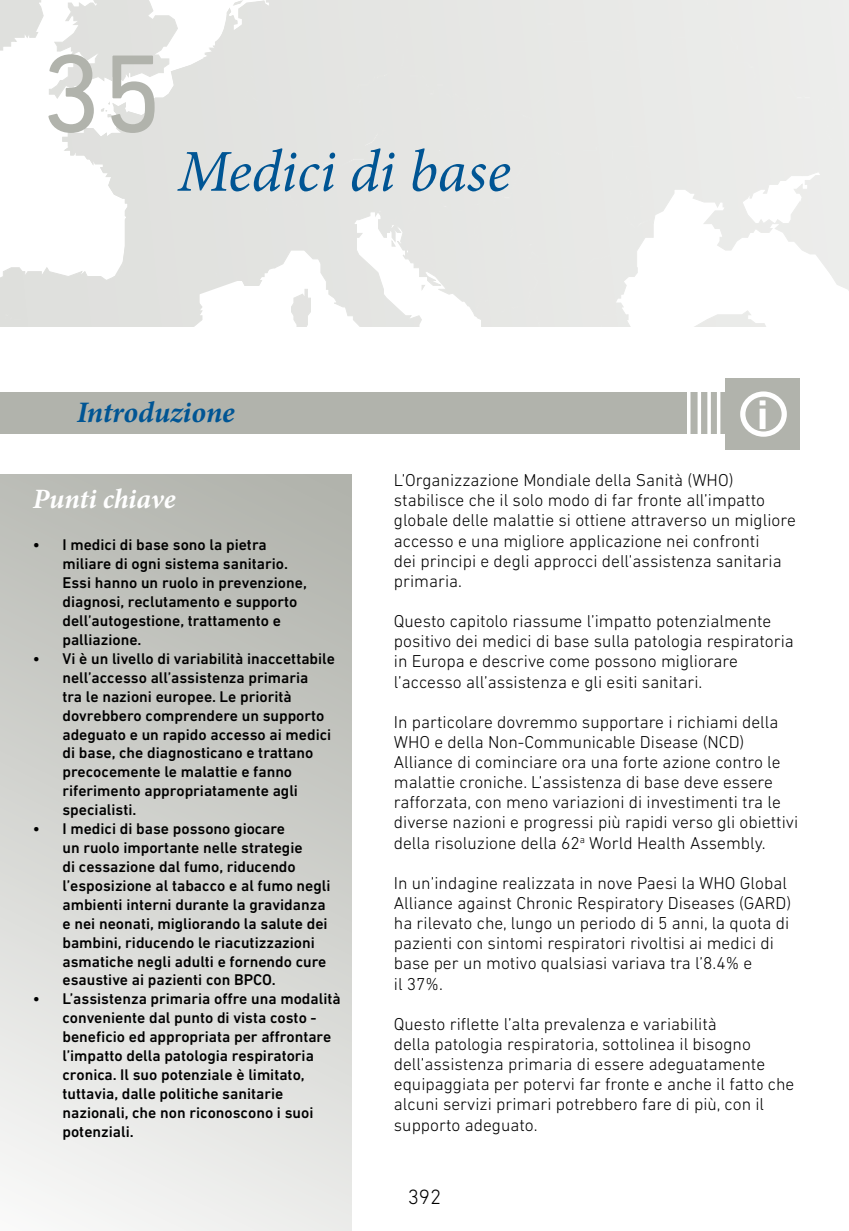
<style>
.page{position:relative;width:849px;height:1231px;background:#fff}
.page>*{position:absolute;margin:0;border:0;box-sizing:border-box;transform-origin:0 0}
.t1{font:112px "DIN Next LT Pro";color:#b1b3ac}
.t2{font:italic 59.5px "Minion Pro";letter-spacing:-.005em;color:#005594}
.t3{font:700 42px "DIN Next LT Pro";color:#fff}
.t4{font:italic 700 29.75px "Minion Pro";letter-spacing:-.005em;color:#005594}
.t5{font:italic 700 28px "Minion Pro";letter-spacing:-.005em;color:#fff}
.t6{font:300 21px "DIN Next LT Pro";color:#000}
.t7{font:300 17.5px/20.1px "DIN Next LT Pro";color:#000}
.t8{font:500 15.75px/18.9px "DIN Next LT Pro";color:#000}
</style>
<div class="page">
<svg style="left:0;top:0;width:848px;height:326px"></svg>
<div style="left:0;top:392px;width:725px;height:41px;background:#b1b3ac"></div>
<div style="left:725px;top:378px;width:74px;height:71px;background:#b1b3ac"></div>
<div style="left:740px;top:391px;width:46px;height:45px;border:5px solid #fff;border-radius:50%"></div>
<hr style="left:716px;top:382px;width:4px;height:71px;background:#fff">
<hr style="left:707px;top:382px;width:3px;height:71px;background:#fff">
<hr style="left:697px;top:382px;width:3px;height:71px;background:#fff">
<hr style="left:686px;top:382px;width:4px;height:71px;background:#fff">
<div style="left:0;top:474px;width:351px;height:756px;background:linear-gradient(to bottom,#b4b6af,#f1f2f1)"></div>
<h1 class="t1" style="left:41px;top:29px;width:123px">35</h1>
<h2 class="t2" style="left:177px;top:131px;width:335px">Medici di base</h2>
<h3 class="t4" style="left:77px;top:391px;width:159px">Introduzione</h3>
<h3 class="t3" style="left:757px;top:389px;width:13px">i</h3>
<h3 class="t5" style="left:33px;top:478px;width:144px">Punti chiave</h3>
<p class="t8" style="left:62px;top:535px;width:246px;text-indent:-30px">• I medici di base sono la pietra miliare di ogni sistema sanitario.<br>Essi hanno un ruolo in prevenzione, diagnosi, reclutamento e supporto dell’autogestione, trattamento e palliazione.</p>
<p class="t8" style="left:62px;top:649px;width:274px;text-indent:-30px">• Vi è un livello di variabilità inaccettabile nell’accesso all’assistenza primaria<br>tra le nazioni europee. Le priorità dovrebbero comprendere un supporto adeguato e un rapido accesso ai medici di base, che diagnosticano e trattano precocemente le malattie e fanno riferimento appropriatamente agli specialisti.</p>
<p class="t8" style="left:62px;top:819px;width:269px;text-indent:-30px">• I medici di base possono giocare<br>un ruolo importante nelle strategie<br>di cessazione dal fumo, riducendo l’esposizione al tabacco e al fumo negli ambienti interni durante la gravidanza e nei neonati, migliorando la salute dei bambini, riducendo le riacutizzazioni asmatiche negli adulti e fornendo cure esaustive ai pazienti con BPCO.</p>
<p class="t8" style="left:62px;top:989px;width:280px;text-indent:-30px">• L’assistenza primaria offre una modalità conveniente dal punto di vista costo - beneficio ed appropriata per affrontare l’impatto della patologia respiratoria cronica. Il suo potenziale è limitato, tuttavia, dalle politiche sanitarie nazionali, che non riconoscono i suoi potenziali.</p>
<p class="t7" style="left:394px;top:470px;width:403px">L’Organizzazione Mondiale della Sanità (WHO) stabilisce che il solo modo di far fronte all’impatto globale delle malattie si ottiene attraverso un migliore accesso e una migliore applicazione nei confronti<br>dei principi e degli approcci dell’assistenza sanitaria primaria.</p>
<p class="t7" style="left:394px;top:611px;width:401px">Questo capitolo riassume l’impatto potenzialmente positivo dei medici di base sulla patologia respiratoria in Europa e descrive come possono migliorare l’accesso all’assistenza e gli esiti sanitari.</p>
<p class="t7" style="left:394px;top:711px;width:406px">In particolare dovremmo supportare i richiami della WHO e della Non-Communicable Disease (NCD)<br>Alliance di cominciare ora una forte azione contro le malattie croniche. L’assistenza di base deve essere rafforzata, con meno variazioni di investimenti tra le diverse nazioni e progressi più rapidi verso gli obiettivi della risoluzione della 62<sup>a</sup> World Health Assembly.</p>
<p class="t7" style="left:394px;top:872px;width:399px">In un’indagine realizzata in nove Paesi la WHO Global Alliance against Chronic Respiratory Diseases (GARD) ha rilevato che, lungo un periodo di 5 anni, la quota di pazienti con sintomi respiratori rivoltisi ai medici di base per un motivo qualsiasi variava tra l’8.4% e<br>il 37%.</p>
<p class="t7" style="left:394px;top:1013px;width:402px">Questo riflette l’alta prevalenza e variabilità<br>della patologia respiratoria, sottolinea il bisogno dell’assistenza primaria di essere adeguatamente equipaggiata per potervi far fronte e anche il fatto che alcuni servizi primari potrebbero fare di più, con il supporto adeguato.</p>
<p class="t6" style="left:407px;top:1184px;width:35px">392</p>
</div>
